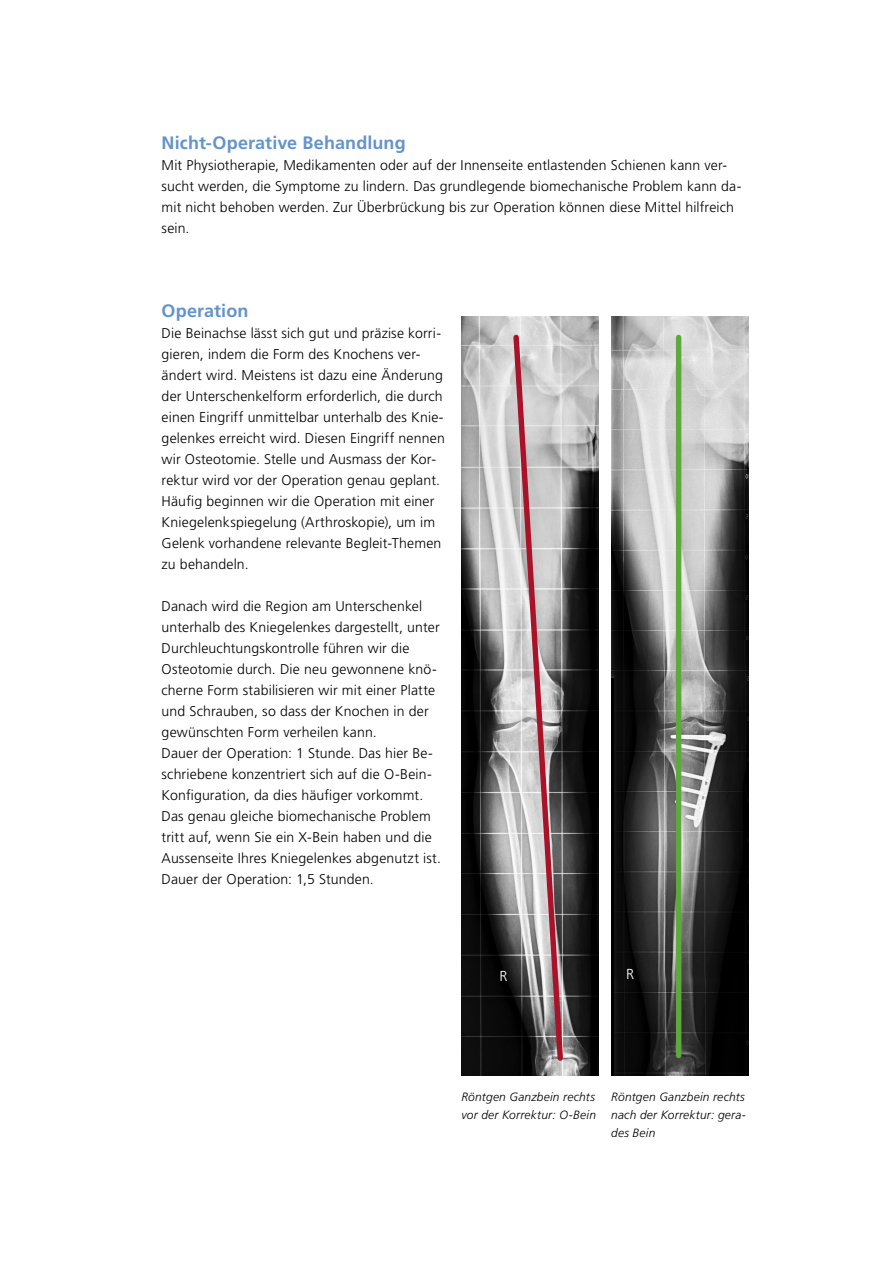
<style>
.page{position:relative;width:893px;height:1263px;background:#fff}
.page>*{position:absolute;margin:0;border:0;box-sizing:border-box;transform-origin:0 0}
.t1{font:700 18px "Frutiger";letter-spacing:.01em;color:#6393cd}
.t2{font:300 14.55px "Frutiger";color:#fff}
.t3{font:300 14.1px/21px "Frutiger";letter-spacing:.01em;color:#000}
.t4{font:italic 300 12px/18px "Frutiger";letter-spacing:.02em;color:#000}
</style>
<div class="page">
<img style="left:611px;top:317px;width:137px;height:758px">
<div style="left:676px;top:337px;width:5px;height:718px;background:#5fa841"></div>
<img style="left:461px;top:317px;width:137px;height:758px">
<svg style="left:510px;top:332px;width:56px;height:732px;background:#afa0a2"></svg>
<p class="t1" style="left:162px;top:132px;width:246px">Nicht-Operative Behandlung</p>
<p class="t3" style="left:162px;top:154px;width:581px">Mit Physiotherapie, Medikamenten oder auf der Innenseite entlastenden Schienen kann ver&shy;sucht werden, die Symptome zu lindern. Das grundlegende biomechanische Problem kann da&shy;mit nicht behoben werden. Zur Überbrückung bis zur Operation können diese Mittel hilfreich sein.</p>
<p class="t1" style="left:162px;top:300px;width:88px">Operation</p>
<p class="t3" style="left:162px;top:322px;width:285px">Die Beinachse lässt sich gut und präzise korri&shy;gieren, indem die Form des Knochens ver&shy;ändert wird. Meistens ist dazu eine Änderung der Unterschenkelform erforderlich, die durch einen Eingriff unmittelbar unterhalb des Knie&shy;gelenkes erreicht wird. Diesen Eingriff nennen wir Osteotomie. Stelle und Ausmass der Kor&shy;rektur wird vor der Operation genau geplant.<br>Häufig beginnen wir die Operation mit einer Kniegelenkspiegelung (Arthroskopie), um im Gelenk vorhandene relevante Begleit-Themen zu behandeln.</p>
<p class="t3" style="left:162px;top:595px;width:281px">Danach wird die Region am Unterschenkel unterhalb des Kniegelenkes dargestellt, unter Durchleuchtungskontrolle führen wir die Osteotomie durch. Die neu gewonnene knö&shy;cherne Form stabilisieren wir mit einer Platte und Schrauben, so dass der Knochen in der gewünschten Form verheilen kann.<br>Dauer der Operation: 1 Stunde. Das hier Be&shy;schriebene konzentriert sich auf die O-Bein-Konfiguration, da dies häufiger vorkommt.<br>Das genau gleiche biomechanische Problem tritt auf, wenn Sie ein X-Bein haben und die Aussenseite Ihres Kniegelenkes abgenutzt ist.<br>Dauer der Operation: 1,5 Stunden.</p>
<p class="t2" style="left:499px;top:968px;width:10px">R</p>
<p class="t2" style="left:626px;top:965px;width:10px">R</p>
<p class="t4" style="left:461px;top:1088px;width:136px">Röntgen Ganzbein rechts vor der Korrektur: O-Bein</p>
<p class="t4" style="left:611px;top:1088px;width:136px;text-align:justify">Röntgen Ganzbein rechts nach der Korrektur: gera&shy;des Bein</p>
</div>
